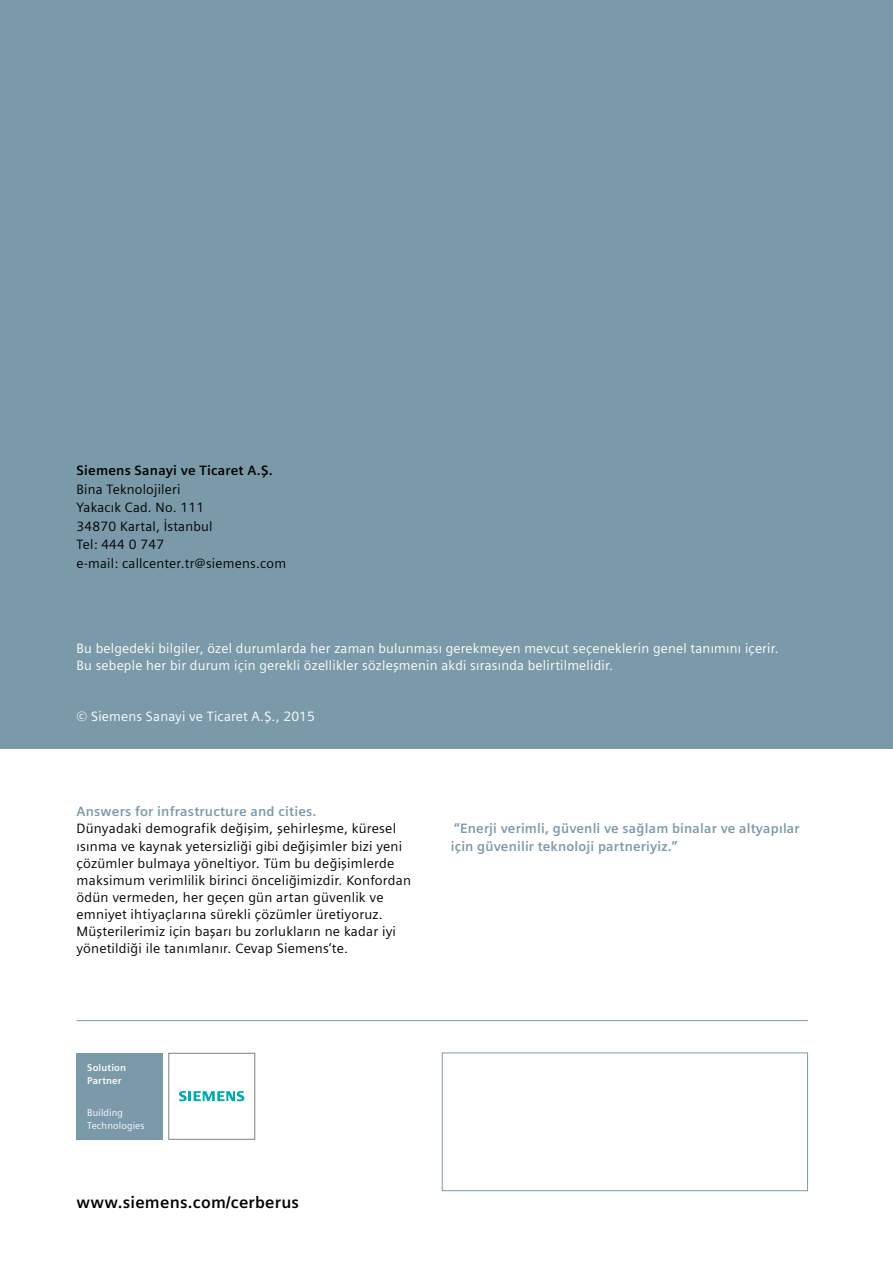
<style>
.page{position:relative;width:893px;height:1263px;background:#fff}
.page>*{position:absolute;margin:0;border:0;box-sizing:border-box;transform-origin:0 0}
.t1{font:700 16.5px "Siemens Sans";letter-spacing:.015em;color:#000}
.t2{font:13.5px/17px "Siemens Sans";letter-spacing:.015em;color:#000}
.t3{font:13.5px/17px "Siemens Sans OT";letter-spacing:.015em;color:#fff}
.t4{font:700 13.5px/17px "Siemens Sans";letter-spacing:.015em;color:#7b9aa9}
.t5{font:700 13.5px "Siemens Sans";letter-spacing:.015em;color:#000}
.t6{font:9.75px/12.8px "Siemens Sans";letter-spacing:.015em;color:#fff}
.t7{font:700 9.75px/12.8px "Siemens Sans";letter-spacing:.015em;color:#fff}
</style>
<div class="page">
<div style="left:0;top:0;width:893px;height:748px;background:#7b9aa9"></div>
<div style="left:77px;top:1053px;width:86px;height:87px;background:#7b9aa9"></div>
<svg style="left:179px;top:1091px;width:65px;height:10px"></svg>
<div style="left:168px;top:1053px;width:87px;height:87px;border:1px solid #808285"></div>
<div style="left:442px;top:1052px;width:366px;height:139px;border:1px solid #7b9aa9"></div>
<hr style="left:77px;top:1020px;width:731px;height:1px;background:#7b9aa9">
<p class="t5" style="left:77px;top:463px;width:198px">Siemens Sanayi ve Ticaret A.Ş.</p>
<p class="t2" style="left:77px;top:480px;width:211px;line-height:18.5px">Bina Teknolojileri<br>Yakacık Cad. No. 111<br>34870 Kartal, İstanbul<br>Tel: 444 0 747<br>e-mail: callcenter.tr@siemens.com</p>
<p class="t3" style="left:77px;top:640px;width:704px">Bu belgedeki bilgiler, özel durumlarda her zaman bulunması gerekmeyen mevcut seçeneklerin genel tanımını içerir.<br>Bu sebeple her bir durum için gerekli özellikler sözleşmenin akdi sırasında belirtilmelidir.</p>
<p class="t3" style="left:77px;top:708px;width:240px">© Siemens Sanayi ve Ticaret A.Ş., 2015</p>
<p class="t4" style="left:77px;top:803px;width:241px">Answers for infrastructure and cities.</p>
<p class="t2" style="left:77px;top:820px;width:336px">Dünyadaki demografik değişim, şehirleşme, küresel ısınma ve kaynak yetersizliği gibi değişimler bizi yeni çözümler bulmaya yöneltiyor. Tüm bu değişimlerde maksimum verimlilik birinci önceliğimizdir. Konfordan ödün vermeden, her geçen gün artan güvenlik ve emniyet ihtiyaçlarına sürekli çözümler üretiyoruz.<br>Müşterilerimiz için başarı bu zorlukların ne kadar iyi yönetildiği ile tanımlanır. Cevap Siemens’te.</p>
<p class="t4" style="left:451px;top:820px;width:350px">“Enerji verimli, güvenli ve sağlam binalar ve altyapılar için güvenilir teknoloji partneriyiz.”</p>
<p class="t7" style="left:87px;top:1061px;width:40px">Solution<br>Partner</p>
<p class="t6" style="left:87px;top:1106px;width:59px">Building<br>Technologies</p>
<p class="t1" style="left:77px;top:1192px;width:224px">www.siemens.com/cerberus</p>
</div>
